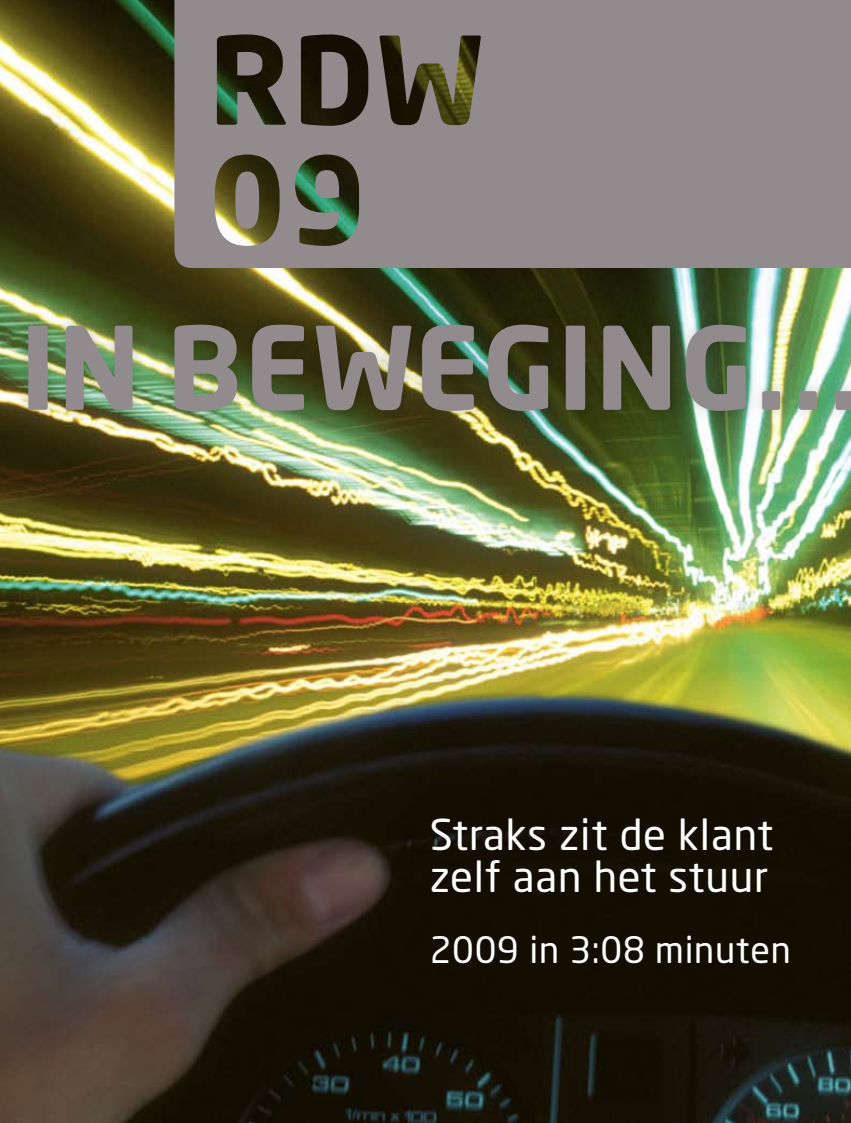
<style>
.page{position:relative;width:851px;height:1123px;background:#fff}
.page>*{position:absolute;margin:0;border:0;box-sizing:border-box;transform-origin:0 0}
.t1{font:700 113.25px "Neo Sans";letter-spacing:.02em;color:#928b8d}
.t2{font:42px/42px "Neo Sans";letter-spacing:.02em;color:#fff}
.t3{font:36px "Neo Sans";letter-spacing:.02em;color:#fff}
</style>
<div class="page">
<img style="left:0;top:0;width:850px;height:1123px">
<svg style="left:174px;top:0;width:676px;height:268px;background:#86807e"></svg>
<div style="left:14px;top:310px;width:836px;height:114px;background:#000;opacity:.2"></div>
<h1 class="t1" style="left:20px;top:295px;width:841px">IN BEWEGING...</h1>
<p class="t2" style="left:429px;top:812px;width:345px">Straks zit de klant zelf aan het stuur</p>
<p class="t3" style="left:429px;top:927px;width:362px">2009 in 3:08 minuten</p>
</div>
